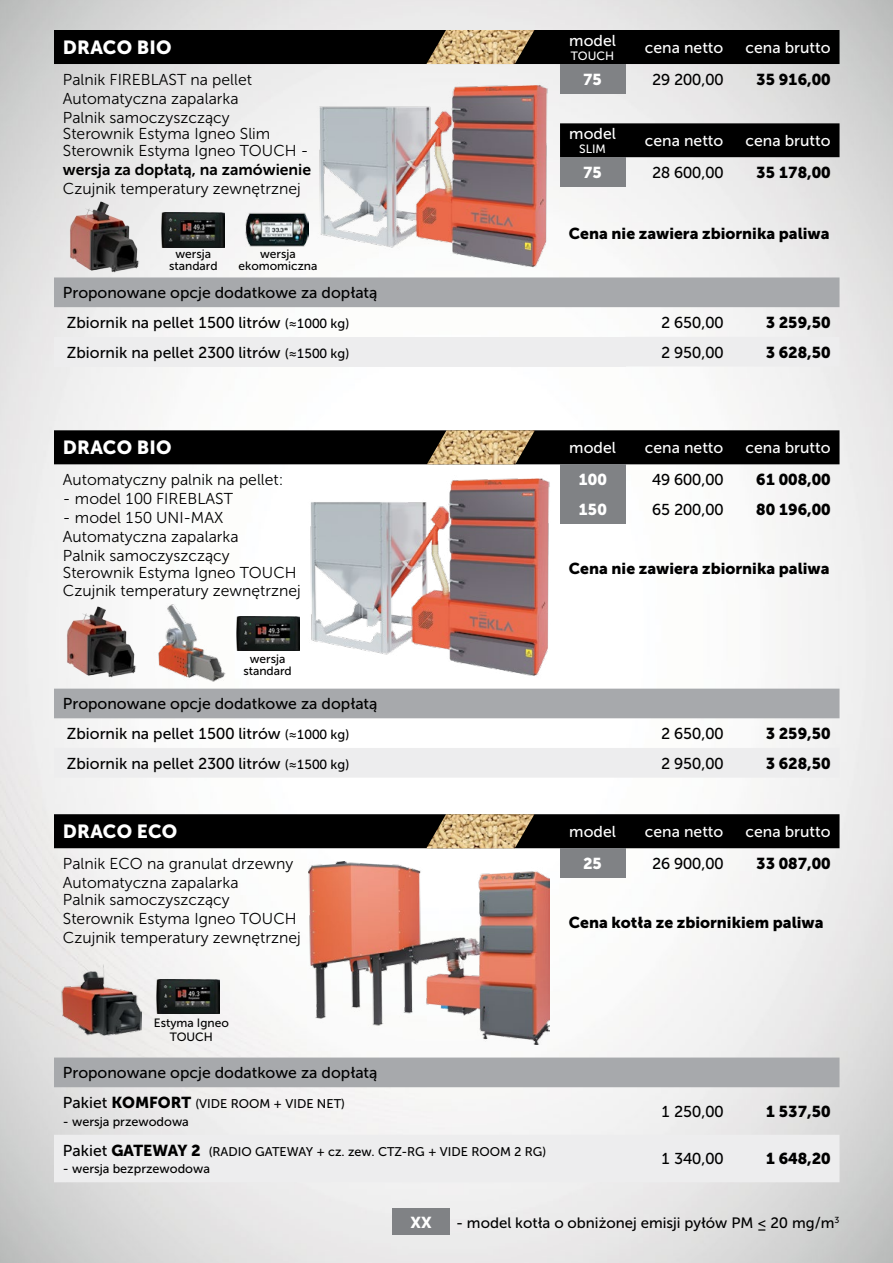
<style>
.page{position:relative;width:893px;height:1263px;background:#fff}
.page>*{position:absolute;margin:0;border:0;box-sizing:border-box;transform-origin:0 0}
.t1{font:18.9px "Museo Sans 900";letter-spacing:.01em;color:#fff}
.t2{font:15.75px/18.9px "Museo Sans 300";color:#000}
.t3{font:15.75px/29.7px "Museo Sans 500";color:#000}
.t4{font:15.75px "Museo Sans 900";color:#000}
.t5{font:15.75px "Museo Sans 500";color:#fff}
.t6{font:15.75px "Museo Sans 700";color:#000}
.t7{font:15.75px "Museo Sans 900";color:#fff}
.t8{font:15px "Museo Sans 500";color:#000}
.t9{font:12.6px "Museo Sans 500";color:#000}
.t10{font:12px/12px "Museo Sans 500";color:#000;text-align:center}
.t11{font:12px "Museo Sans 500";color:#fff}
.s1{font-size:13.2px}
.s2{font-size:15.75px}
.s3{font-family:"Museo Sans 900";font-size:15.75px}
</style>
<div class="page">
<img style="left:0;top:0;width:893px;height:1263px">
<div style="left:393px;top:1208px;width:57px;height:27px;background:#808285"></div>
<svg style="left:54px;top:30px;width:785px;height:127px"></svg>
<div style="left:560px;top:64px;width:65px;height:30px;background:#808285"></div>
<div style="left:560px;top:157px;width:65px;height:30px;background:#808285"></div>
<div style="left:54px;top:277px;width:785px;height:30px;background:#a7a9ac"></div>
<div style="left:54px;top:337px;width:571px;height:29px;background:#ededee"></div>
<div style="left:625px;top:337px;width:214px;height:29px;background:#ededee"></div>
<img style="left:426px;top:30px;width:108px;height:34px">
<img style="left:161px;top:213px;width:63px;height:34px">
<img style="left:246px;top:212px;width:63px;height:34px">
<img style="left:70px;top:200px;width:70px;height:73px">
<img style="left:317px;top:82px;width:232px;height:187px">
<div style="left:54px;top:430px;width:785px;height:34px;background:#000"></div>
<div style="left:560px;top:464px;width:65px;height:30px;background:#808285"></div>
<div style="left:560px;top:494px;width:65px;height:30px;background:#808285"></div>
<div style="left:54px;top:689px;width:785px;height:29px;background:#a7a9ac"></div>
<div style="left:54px;top:748px;width:785px;height:30px;background:#ededee"></div>
<img style="left:427px;top:430px;width:107px;height:34px">
<img style="left:236px;top:616px;width:63px;height:34px">
<img style="left:148px;top:603px;width:79px;height:80px">
<img style="left:67px;top:604px;width:70px;height:73px">
<img style="left:307px;top:475px;width:243px;height:203px">
<div style="left:54px;top:814px;width:785px;height:34px;background:#000"></div>
<div style="left:560px;top:848px;width:65px;height:30px;background:#808285"></div>
<div style="left:54px;top:1057px;width:785px;height:30px;background:#a7a9ac"></div>
<div style="left:54px;top:1135px;width:785px;height:47px;background:#ededee"></div>
<img style="left:426px;top:814px;width:108px;height:34px">
<img style="left:157px;top:979px;width:63px;height:34px">
<img style="left:62px;top:964px;width:79px;height:71px">
<img style="left:309px;top:862px;width:241px;height:183px">
<p class="t1" style="left:63px;top:37px;width:110px">Draco bi o</p>
<p class="t5" style="left:569px;top:32px;width:48px">model</p>
<p class="t11" style="left:571px;top:49px;width:45px">TOUCH</p>
<p class="t5" style="left:645px;top:39px;width:80px">cena netto</p>
<p class="t5" style="left:745px;top:39px;width:87px">cena brutto</p>
<p class="t2" style="left:63px;top:70px;width:191px">Palnik FIREBLAST na pellet<br>Automatyczna zapalarka<br>Palnik samoczyszczący</p>
<p class="t2" style="left:63px;top:126px;width:247px;line-height:16.8px">Sterownik Estyma Igneo Slim<br>Sterownik Estyma Igneo TOUCH -</p>
<p class="t6" style="left:63px;top:161px;width:250px">wersja za dopłatą, na zamówienie</p>
<p class="t2" style="left:63px;top:179px;width:239px">Czujnik temperatury zewnętrznej</p>
<p class="t10" style="left:169px;top:248px;width:50px">wersja standard</p>
<p class="t10" style="left:238px;top:248px;width:80px">wersja ekomomiczna</p>
<p class="t3" style="left:63px;top:278px;width:316px">Proponowane opcje dodatkowe za dopłatą<br>Zbiornik na pellet 1500 litrów <span class="s1">(≈1000 kg)</span></p>
<p class="t7" style="left:583px;top:70px;width:20px">75</p>
<p class="t3" style="left:652px;top:65px;width:73px">29 200,00</p>
<p class="t4" style="left:756px;top:70px;width:76px">35 916,00</p>
<p class="t5" style="left:569px;top:125px;width:48px">model</p>
<p class="t11" style="left:579px;top:142px;width:28px">SLIM</p>
<p class="t5" style="left:645px;top:132px;width:80px">cena netto</p>
<p class="t5" style="left:745px;top:132px;width:87px">cena brutto</p>
<p class="t7" style="left:583px;top:163px;width:20px">75</p>
<p class="t3" style="left:652px;top:158px;width:73px">28 600,00</p>
<p class="t4" style="left:756px;top:163px;width:76px">35 178,00</p>
<p class="t4" style="left:569px;top:224px;width:262px">Cena nie zawiera zbiornika paliwa</p>
<p class="t3" style="left:661px;top:308px;width:64px">2 650,00</p>
<p class="t4" style="left:766px;top:313px;width:66px">3 259,50</p>
<p class="t3" style="left:67px;top:337px;width:284px">Zbiornik na pellet 2300 litrów <span class="s1">(≈1500 kg)</span></p>
<p class="t3" style="left:661px;top:337px;width:64px">2 950,00</p>
<p class="t4" style="left:766px;top:343px;width:66px">3 628,50</p>
<p class="t1" style="left:63px;top:437px;width:110px">Draco bi o</p>
<p class="t5" style="left:569px;top:439px;width:48px">model</p>
<p class="t5" style="left:645px;top:439px;width:80px">cena netto</p>
<p class="t5" style="left:745px;top:439px;width:87px">cena brutto</p>
<p class="t2" style="left:63px;top:470px;width:222px">Automatyczny palnik na pellet:</p>
<p class="t2" style="left:63px;top:489px;width:171px">- model 100 FIREBLAST</p>
<p class="t2" style="left:63px;top:508px;width:177px">- model 150 UNI-MAX<br>Automatyczna zapalarka<br>Palnik samoczyszczący</p>
<p class="t2" style="left:63px;top:563px;width:239px">Sterownik Estyma Igneo TOUCH<br>Czujnik temperatury zewnętrznej</p>
<p class="t7" style="left:578px;top:471px;width:30px">100</p>
<p class="t3" style="left:652px;top:465px;width:73px">49 600,00</p>
<p class="t4" style="left:756px;top:471px;width:76px">61 008,00</p>
<p class="t7" style="left:578px;top:500px;width:30px">150</p>
<p class="t3" style="left:652px;top:494px;width:73px">65 200,00</p>
<p class="t4" style="left:756px;top:500px;width:76px">80 196,00</p>
<p class="t4" style="left:569px;top:560px;width:262px">Cena nie zawiera zbiornika paliwa</p>
<p class="t10" style="left:243px;top:652px;width:50px">wersja standard</p>
<p class="t3" style="left:63px;top:689px;width:316px">Proponowane opcje dodatkowe za dopłatą<br>Zbiornik na pellet 1500 litrów <span class="s1">(≈1000 kg)</span></p>
<p class="t3" style="left:661px;top:719px;width:64px">2 650,00</p>
<p class="t4" style="left:766px;top:725px;width:66px">3 259,50</p>
<p class="t3" style="left:67px;top:748px;width:284px">Zbiornik na pellet 2300 litrów <span class="s1">(≈1500 kg)</span></p>
<p class="t3" style="left:661px;top:748px;width:64px">2 950,00</p>
<p class="t4" style="left:766px;top:754px;width:66px">3 628,50</p>
<p class="t1" style="left:63px;top:821px;width:115px">Draco ECO</p>
<p class="t5" style="left:569px;top:823px;width:48px">model</p>
<p class="t5" style="left:645px;top:823px;width:80px">cena netto</p>
<p class="t5" style="left:745px;top:823px;width:87px">cena brutto</p>
<p class="t2" style="left:63px;top:854px;width:232px">Palnik ECO na granulat drzewny<br>Automatyczna zapalarka</p>
<p class="t2" style="left:63px;top:890px;width:239px">Palnik samoczyszczący<br>Sterownik Estyma Igneo TOUCH<br>Czujnik temperatury zewnętrznej</p>
<p class="t7" style="left:583px;top:854px;width:20px">25</p>
<p class="t3" style="left:652px;top:849px;width:73px">26 900,00</p>
<p class="t4" style="left:756px;top:854px;width:76px">33 087,00</p>
<p class="t4" style="left:569px;top:914px;width:256px">Cena kotła ze zbiornikiem paliwa</p>
<p class="t10" style="left:154px;top:1016px;width:77px;line-height:13.5px">Estyma Igneo<br>TOUCH</p>
<p class="t3" style="left:63px;top:1058px;width:316px">Proponowane opcje dodatkowe za dopłatą</p>
<p class="t9" style="left:63px;top:1097px;width:284px"><span class="s2">Pakiet</span> <span class="s3">KOMFORT</span> (VIDE ROOM + VIDE NET)</p>
<p class="t9" style="left:63px;top:1114px;width:128px">- wersja przewodowa</p>
<p class="t9" style="left:63px;top:1144px;width:485px"><span class="s2">Pakiet</span> <span class="s3">GATEWAY 2</span> (RADIO GATEWAY + cz. zew. CTZ-RG + VIDE ROOM 2 RG)</p>
<p class="t9" style="left:63px;top:1162px;width:149px">- wersja bezprzewodowa</p>
<p class="t3" style="left:661px;top:1097px;width:64px">1 250,00</p>
<p class="t4" style="left:766px;top:1102px;width:66px">1 537,50</p>
<p class="t3" style="left:661px;top:1144px;width:64px">1 340,00</p>
<p class="t4" style="left:766px;top:1150px;width:66px">1 648,20</p>
<p class="t7" style="left:411px;top:1213px;width:23px">XX</p>
<p class="t8" style="left:456px;top:1214px;width:385px">- model kotła o obniżonej emisji pyłów PM ≤ 20 mg/m<sup>3</sup></p>
</div>
